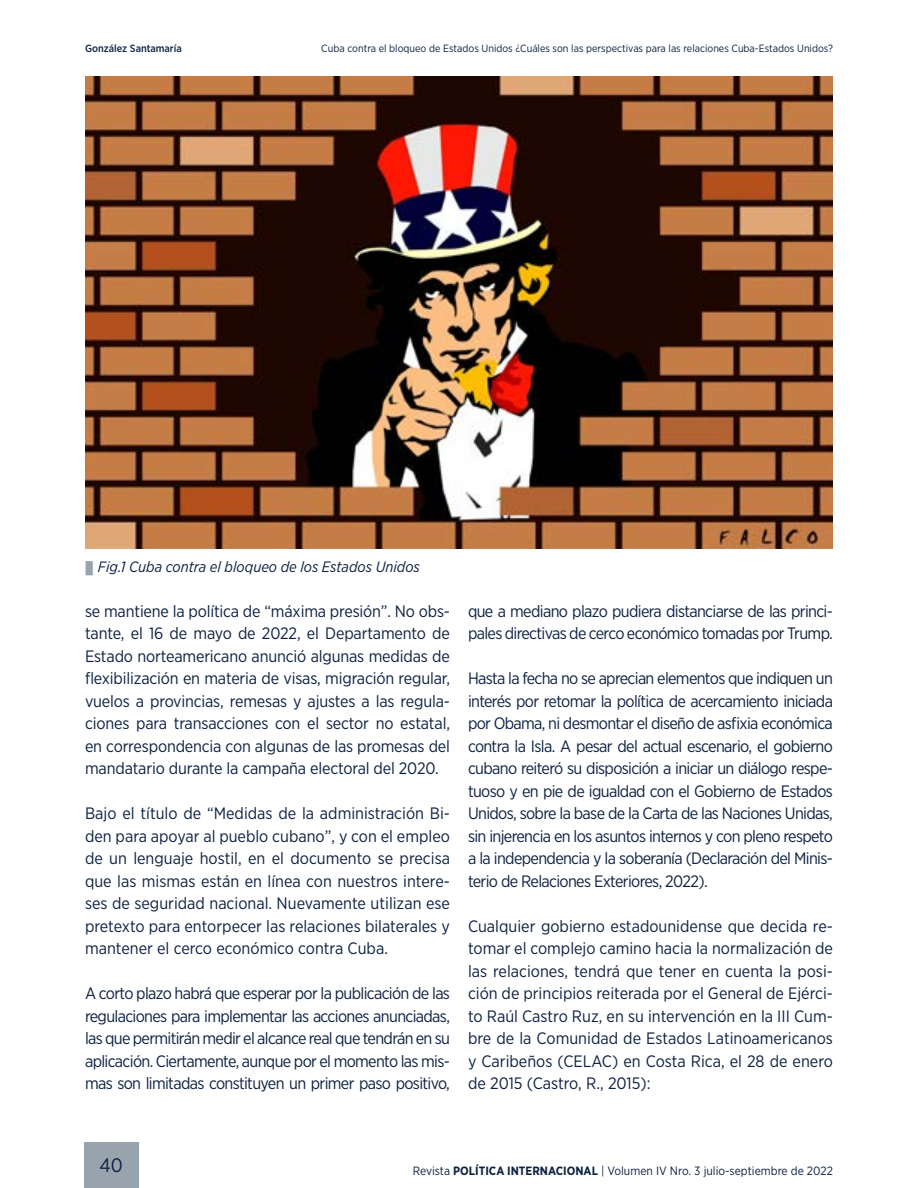
<style>
.page{position:relative;width:918px;height:1188px;background:#fff}
.page>*{position:absolute;margin:0;border:0;box-sizing:border-box;transform-origin:0 0}
.t1{font:19.5px "Gotham Narrow";color:#0d2142}
.t2{font:16.5px/22.5px "Gotham Narrow";letter-spacing:-.04em;color:#0d2142;text-align:justify}
.t3{font:italic 15px "Gotham Narrow";color:#0d2142}
.t4{font:12px "Gotham Narrow";color:#0d2142}
.t5{font:10.5px "Gotham Narrow";color:#0d2142}
.t6{font:500 10.5px "Gotham Narrow";color:#0d2142}
.s1{font-family:"STIX General";font-style:normal;color:#99a3ad}
.s2{font-weight:700}
</style>
<div class="page">
<img style="left:85px;top:76px;width:748px;height:473px">
<div style="left:84px;top:1143px;width:54px;height:45px;background:#99a3ad"></div>
<p class="t6" style="left:85px;top:42px;width:98px">González Santamaría</p>
<p class="t5" style="left:321px;top:41px;width:513px">Cuba contra el bloqueo de Estados Unidos ¿Cuáles son las perspectivas para las relaciones Cuba-Estados Unidos?</p>
<p class="t3" style="left:85px;top:557px;width:336px"><span class="s1">▮</span> Fig.1 Cuba contra el bloqueo de los Estados Unidos</p>
<p class="t2" style="left:85px;top:599px;width:367px">se mantiene la política de “máxima presión”. No obs&shy;tante, el 16 de mayo de 2022, el Departamento de Estado norteamericano anunció algunas medidas de flexibilización en materia de visas, migración regular, vuelos a provincias, remesas y ajustes a las regula&shy;ciones para transacciones con el sector no estatal, en correspondencia con algunas de las promesas del mandatario durante la campaña electoral del 2020.</p>
<p class="t2" style="left:85px;top:802px;width:366px">Bajo el título de “Medidas de la administración Bi&shy;den para apoyar al pueblo cubano”, y con el empleo de un lenguaje hostil, en el documento se precisa que las mismas están en línea con nuestros intere&shy;ses de seguridad nacional. Nuevamente utilizan ese pretexto para entorpecer las relaciones bilaterales y mantener el cerco económico contra Cuba.</p>
<p class="t2" style="left:85px;top:982px;width:367px">A corto plazo habrá que esperar por la publicación de las regulaciones para implementar las acciones anunciadas, las que permitirán medir el alcance real que tendrán en su aplicación. Ciertamente, aunque por el momento las mis&shy;mas son limitadas constituyen un primer paso positivo,</p>
<p class="t2" style="left:468px;top:599px;width:366px">que a mediano plazo pudiera distanciarse de las princi&shy;pales directivas de cerco económico tomadas por Trump.</p>
<p class="t2" style="left:468px;top:667px;width:367px">Hasta la fecha no se aprecian elementos que indiquen un interés por retomar la política de acercamiento iniciada por Obama, ni desmontar el diseño de asfixia económica contra la Isla. A pesar del actual escenario, el gobierno cubano reiteró su disposición a iniciar un diálogo respe&shy;tuoso y en pie de igualdad con el Gobierno de Estados Unidos, sobre la base de la Carta de las Naciones Unidas, sin injerencia en los asuntos internos y con pleno respeto a la independencia y la soberanía (Declaración del Minis&shy;terio de Relaciones Exteriores, 2022).</p>
<p class="t2" style="left:468px;top:914px;width:366px">Cualquier gobierno estadounidense que decida re&shy;tomar el complejo camino hacia la normalización de las relaciones, tendrá que tener en cuenta la posi&shy;ción de principios reiterada por el General de Ejérci&shy;to Raúl Castro Ruz, en su intervención en la III Cum&shy;bre de la Comunidad de Estados Latinoamericanos y Caribeños (CELAC) en Costa Rica, el 28 de enero de 2015 (Castro, R., 2015):</p>
<p class="t1" style="left:99px;top:1153px;width:25px">40</p>
<p class="t4" style="left:413px;top:1164px;width:422px">Revista <span class="s2">POLÍTICA INTERNACIONAL</span> | Volumen IV Nro. 3 julio-septiembre de 2022</p>
</div>
